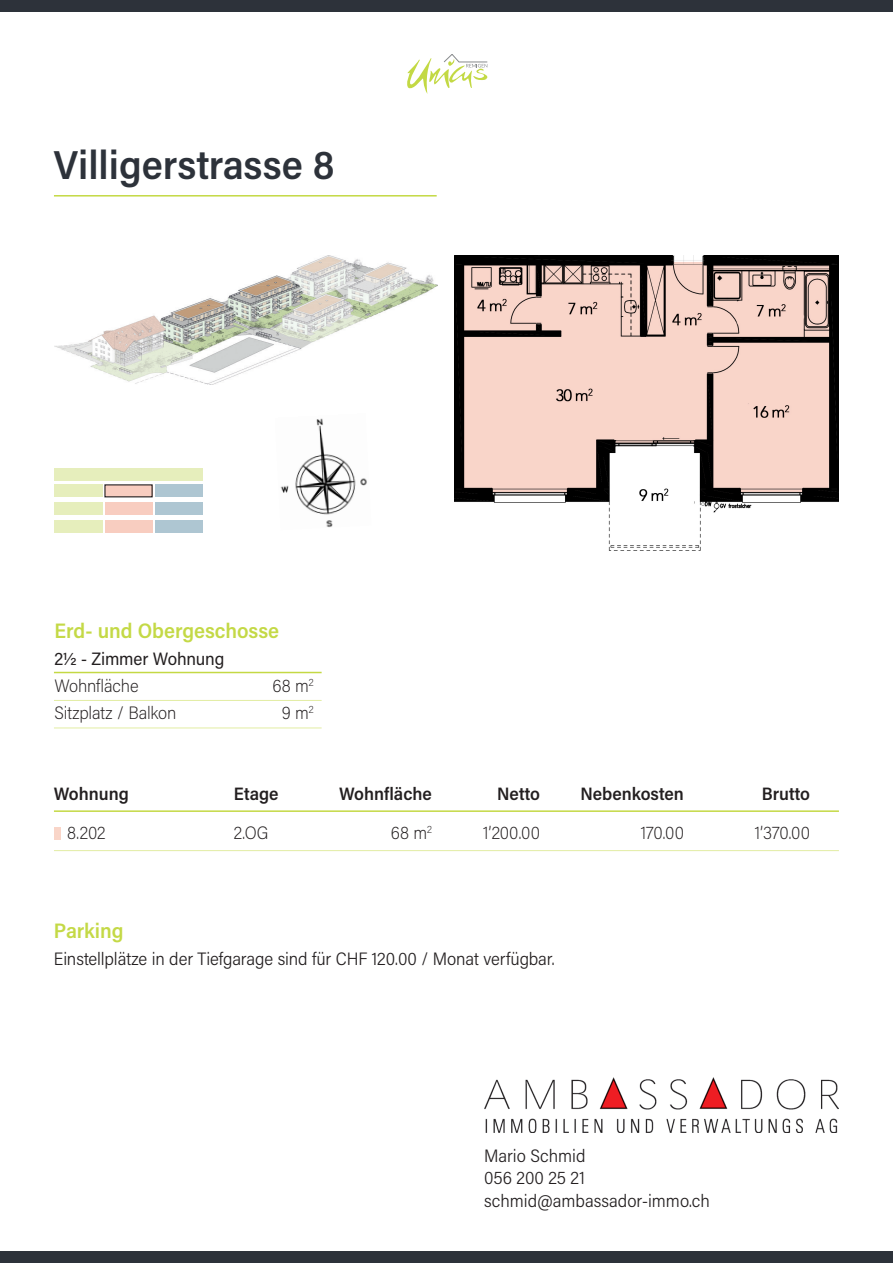
<style>
.page{position:relative;width:893px;height:1263px;background:#fff}
.page>*{position:absolute;margin:0;border:0;box-sizing:border-box;transform-origin:0 0}
.t1{font:600 40.5px "Acumin Pro Semi Cond";color:#2d323a}
.t2{font:600 21px "Acumin Pro Semi Cond";letter-spacing:-.005em;color:#c4d946}
.t3{font:300 18px/22.5px "Acumin Pro Semi Cond";letter-spacing:-.005em;color:#231f20}
.t4{font:200 18px "Acumin Pro Semi Cond";letter-spacing:-.005em;color:#231f20}
.t5{font:600 18px "Acumin Pro Semi Cond";color:#231f20}
.t6{font:18px "Acumin Pro Semi Cond";letter-spacing:-.015em;color:#231f20}
</style>
<div class="page">
<svg style="left:407px;top:54px;width:80px;height:40px"></svg>
<hr style="left:54px;top:810px;width:785px;height:2px;background:#c4d944">
<hr style="left:54px;top:850px;width:785px;height:1px;background:#c4d944">
<img style="left:55px;top:255px;width:382px;height:129px">
<img style="left:280px;top:418px;width:87px;height:110px">
<hr style="left:54px;top:195px;width:383px;height:2px;background:#c4d944">
<div style="left:0;top:0;width:893px;height:11px;background:#2d323a"></div>
<div style="left:0;top:1252px;width:893px;height:11px;background:#2d323a"></div>
<img style="left:455px;top:256px;width:384px;height:294px">
<hr style="left:54px;top:672px;width:268px;height:1px;background:#c4d944">
<hr style="left:54px;top:700px;width:268px;height:1px;background:#c4d944">
<hr style="left:54px;top:728px;width:268px;height:1px;background:#c4d944">
<div style="left:54px;top:827px;width:7px;height:12px;background:#f9d5c8"></div>
<img style="left:484px;top:1077px;width:355px;height:55px">
<div style="left:54px;top:520px;width:48px;height:12px;background:#e6eebc"></div>
<div style="left:156px;top:520px;width:47px;height:12px;background:#aec6d2"></div>
<div style="left:105px;top:520px;width:47px;height:12px;background:#f8cdc0"></div>
<div style="left:54px;top:502px;width:48px;height:13px;background:#e6eebc"></div>
<div style="left:156px;top:502px;width:47px;height:13px;background:#aec6d2"></div>
<div style="left:105px;top:502px;width:47px;height:13px;background:#f8cdc0"></div>
<div style="left:54px;top:484px;width:48px;height:13px;background:#e6eebc"></div>
<div style="left:156px;top:484px;width:47px;height:13px;background:#aec6d2"></div>
<div style="left:105px;top:485px;width:47px;height:12px;background:#f8cdc0"></div>
<div style="left:54px;top:468px;width:149px;height:12px;background:#e6eebc"></div>
<h1 class="t1" style="left:54px;top:136px;width:282px">Villigerstrasse 8</h1>
<p class="t2" style="left:54px;top:616px;width:226px">Erd- und Obergeschosse</p>
<p class="t6" style="left:54px;top:646px;width:172px">21/2 - Zimmer Wohnung</p>
<p class="t4" style="left:54px;top:673px;width:86px">Wohnfläche</p>
<p class="t4" style="left:272px;top:673px;width:43px">68 m<sup>2</sup></p>
<p class="t4" style="left:54px;top:700px;width:124px">Sitzplatz / Balkon</p>
<p class="t4" style="left:282px;top:700px;width:34px">9 m<sup>2</sup></p>
<p class="t5" style="left:54px;top:781px;width:76px">Wohnung</p>
<p class="t5" style="left:234px;top:781px;width:46px">Etage</p>
<p class="t5" style="left:339px;top:781px;width:94px">Wohnfläche</p>
<p class="t5" style="left:497px;top:781px;width:44px">Netto</p>
<p class="t5" style="left:580px;top:781px;width:105px">Nebenkosten</p>
<p class="t5" style="left:762px;top:781px;width:50px">Brutto</p>
<p class="t4" style="left:67px;top:820px;width:40px">8.202</p>
<p class="t4" style="left:234px;top:820px;width:36px">2.OG</p>
<p class="t4" style="left:391px;top:820px;width:43px">68 m<sup>2</sup></p>
<p class="t4" style="left:483px;top:820px;width:58px">1’200.00</p>
<p class="t4" style="left:641px;top:820px;width:45px">170.00</p>
<p class="t4" style="left:755px;top:820px;width:57px">1’370.00</p>
<p class="t2" style="left:54px;top:916px;width:71px">Parking</p>
<p class="t3" style="left:54px;top:947px;width:502px">Einstellplätze in der Tiefgarage sind für CHF 120.00 / Monat verfügbar.</p>
<p class="t3" style="left:484px;top:1143px;width:227px">Mario Schmid<br>056 200 25 21 schmid@ambassador-immo.ch</p>
</div>
